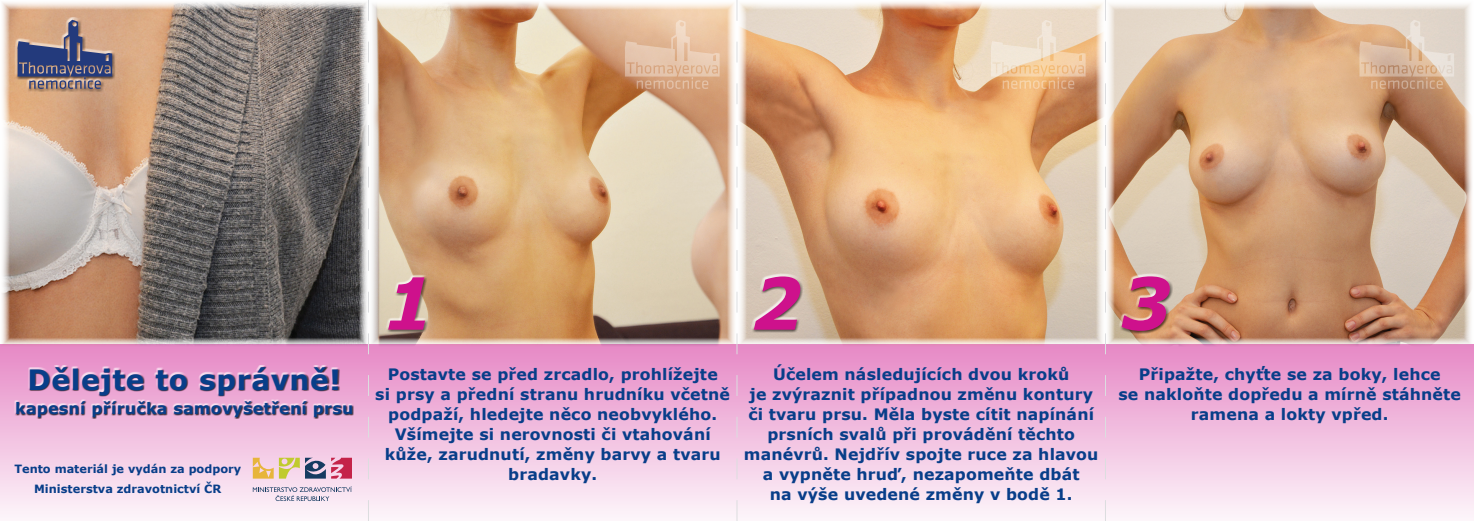
<style>
.page{position:relative;width:1474px;height:521px;background:#fff}
.page>*{position:absolute;margin:0;border:0;box-sizing:border-box;transform-origin:0 0}
.t1{font:italic 700 71.75px "Verdana";color:#ce118c}
.t2{font:700 28px "Verdana";letter-spacing:.025em;color:#083e89}
.t3{font:700 15.75px/19.9px "Verdana";letter-spacing:.01em;color:#083e89;text-align:center}
.t4{font:700 11.38px/19.2px "Verdana";color:#083e89;text-align:center}
</style>
<div class="page">
<div style="left:0;top:344px;width:1473px;height:177px;background:linear-gradient(to bottom,#e688c5,#fdf6fa)"></div>
<img style="left:0;top:0;width:1473px;height:347px">
<div style="left:15px;top:365px;width:339px;height:54px;background:#231f20;opacity:.75"></div>
<svg style="left:253px;top:486px;width:99px;height:15px"></svg>
<svg style="left:253px;top:458px;width:99px;height:20px;background:#c8a096"></svg>
<div style="left:750px;top:273px;width:52px;height:59px;background:#fff;opacity:.75"></div>
<div style="left:751px;top:279px;width:52px;height:54px;background:#231f20;opacity:.75"></div>
<div style="left:385px;top:276px;width:43px;height:57px;background:#231f20;opacity:.75"></div>
<div style="left:1118px;top:273px;width:53px;height:56px;background:#fff;opacity:.75"></div>
<div style="left:1119px;top:280px;width:53px;height:54px;background:#231f20;opacity:.75"></div>
<svg style="left:368px;top:0;width:1px;height:521px"></svg>
<svg style="left:736px;top:0;width:1px;height:521px"></svg>
<svg style="left:1105px;top:0;width:1px;height:521px"></svg>
<svg style="left:624px;top:20px;width:95px;height:69px;background:#e2bb9c"></svg>
<svg style="left:990px;top:20px;width:95px;height:69px;background:#edd0b0"></svg>
<svg style="left:1359px;top:20px;width:94px;height:69px;background:#dabca3"></svg>
<div style="left:15px;top:17px;width:100px;height:74px;background:#fff;opacity:.75"></div>
<div style="left:15px;top:20px;width:100px;height:72px;background:#231f20;opacity:.75"></div>
<svg style="left:17px;top:20px;width:95px;height:69px;background:#857781"></svg>
<h2 class="t2" style="left:28px;top:360px;width:315px">Dělejte to správně!</h2>
<p class="t3" style="left:15px;top:398px;width:340px">kapesní příručka samovyšetření prsu</p>
<p class="t4" style="left:14px;top:459px;width:228px">Tento materiál je vydán za podpory<br>Ministerstva zdravotnictví ČR</p>
<h1 class="t1" style="left:383px;top:253px;width:53px">1</h1>
<h1 class="t1" style="left:752px;top:253px;width:53px">2</h1>
<h1 class="t1" style="left:1120px;top:253px;width:53px">3</h1>
<p class="t3" style="left:375px;top:364px;width:356px">Postavte se před zrcadlo, prohlížejte<br>si prsy a přední stranu hrudníku včetně podpaží, hledejte něco neobvyklého.</p>
<p class="t3" style="left:385px;top:424px;width:337px">Všímejte si nerovnosti či vtahování kůže, zarudnutí, změny barvy a tvaru bradavky.</p>
<p class="t3" style="left:744px;top:364px;width:356px">Účelem následujících dvou kroků<br>je zvýraznit případnou změnu kontury či tvaru prsu. Měla byste cítit napínání prsních svalů při provádění těchto manévrů. Nejdřív spojte ruce za hlavou a vypněte hruď, nezapomeňte dbát<br>na výše uvedené změny v bodě 1.</p>
<p class="t3" style="left:1118px;top:364px;width:344px">Připažte, chyťte se za boky, lehce<br>se nakloňte dopředu a mírně stáhněte ramena a lokty vpřed.</p>
</div>
